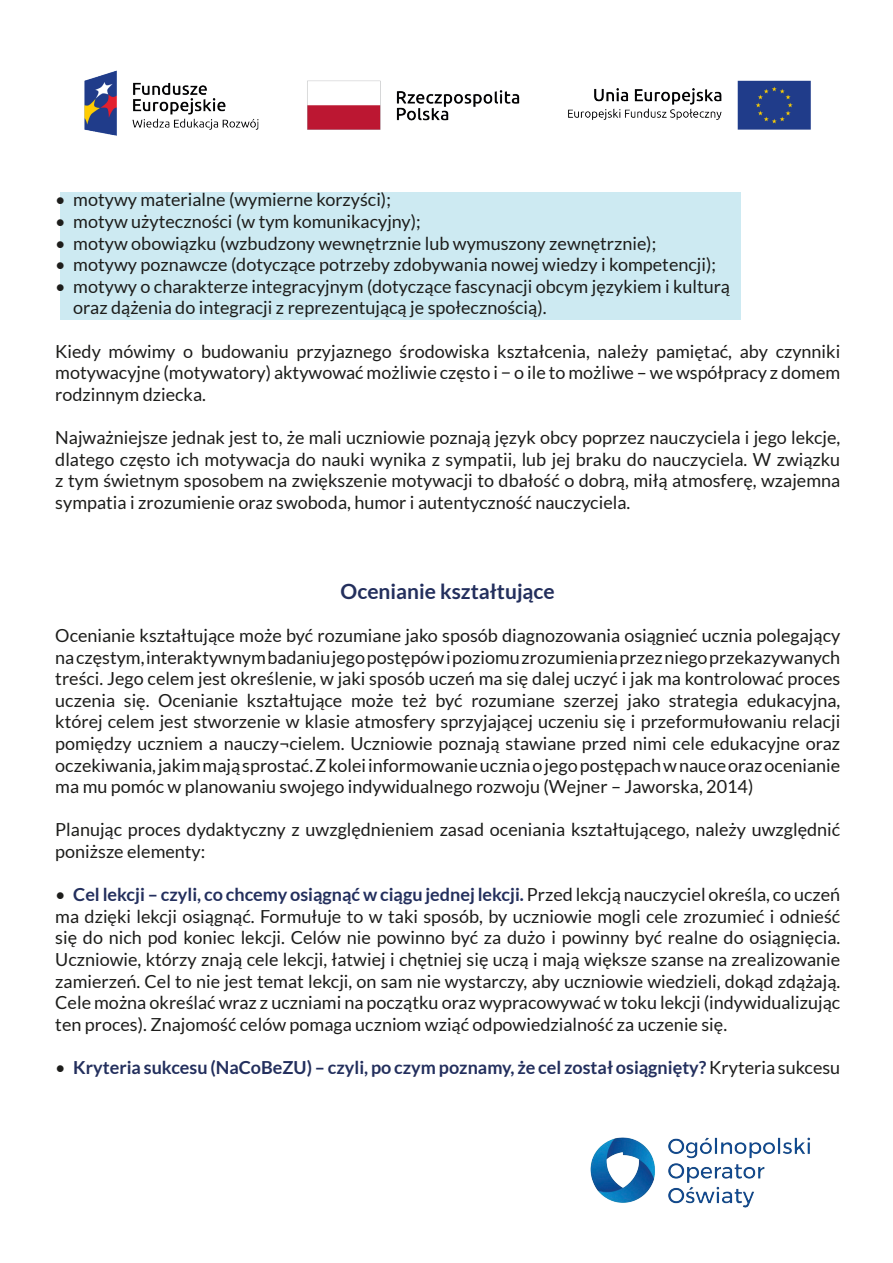
<style>
.page{position:relative;width:893px;height:1263px;background:#fff}
.page>*{position:absolute;margin:0;border:0;box-sizing:border-box;transform-origin:0 0}
.Nagłówek{font:700 21px "Lato";color:#232f5d}
.Treść{font:18px/21.6px "Lato";color:#1d1d1b;text-align:justify}
.Treść-2{font:700 18px "Lato";color:#232f5d}
.s1{font-weight:700;color:#232f5d}
.s2{font-weight:400;color:#1d1d1b}
</style>
<div class="page">
<img style="left:590px;top:1137px;width:220px;height:71px">
<img style="left:84px;top:70px;width:727px;height:66px">
<div style="left:60px;top:192px;width:681px;height:127px;background:#cdeaf2"></div>
<p class="Treść" style="left:55px;top:189px;width:337px">• motywy materialne (wymierne korzyści);</p>
<p class="Treść" style="left:55px;top:211px;width:367px">• motyw użyteczności (w tym komunikacyjny);</p>
<p class="Treść" style="left:55px;top:232px;width:602px">• motyw obowiązku (wzbudzony wewnętrznie lub wymuszony zewnętrznie);</p>
<p class="Treść" style="left:55px;top:254px;width:662px">• motywy poznawcze (dotyczące potrzeby zdobywania nowej wiedzy i kompetencji);</p>
<p class="Treść" style="left:55px;top:275px;width:676px">• motywy o charakterze integracyjnym (dotyczące fascynacji obcym językiem i kulturą</p>
<p class="Treść" style="left:73px;top:297px;width:475px">oraz dążenia do integracji z reprezentującą je społecznością).</p>
<p class="Treść" style="left:55px;top:340px;width:786px">Kiedy mówimy o budowaniu przyjaznego środowiska kształcenia, należy pamiętać, aby czynniki motywacyjne (motywatory) aktywować możliwie często i − o ile to możliwe – we współpracy z domem rodzinnym dziecka.</p>
<p class="Treść" style="left:55px;top:427px;width:786px">Najważniejsze jednak jest to, że mali uczniowie poznają język obcy poprzez nauczyciela i jego lekcje, dlatego często ich motywacja do nauki wynika z sympatii, lub jej braku do nauczyciela. W związku z tym świetnym sposobem na zwiększenie motywacji to dbałość o dobrą, miłą atmosferę, wzajemna sympatia i zrozumienie oraz swoboda, humor i autentyczność nauczyciela.</p>
<p class="Nagłówek" style="left:341px;top:579px;width:216px">Ocenianie kształtujące</p>
<p class="Treść" style="left:55px;top:625px;width:786px">Ocenianie kształtujące może być rozumiane jako sposób diagnozowania osiągnieć ucznia polegający na częstym, interaktywnym badaniu jego postępów i poziomu zrozumienia przez niego przekazywanych treści. Jego celem jest określenie, w jaki sposób uczeń ma się dalej uczyć i jak ma kontrolować proces uczenia się. Ocenianie kształtujące może też być rozumiane szerzej jako strategia edukacyjna, której celem jest stworzenie w klasie atmosfery sprzyjającej uczeniu się i przeformułowaniu relacji pomiędzy uczniem a nauczy¬cielem. Uczniowie poznają stawiane przed nimi cele edukacyjne oraz oczekiwania, jakim mają sprostać. Z kolei informowanie ucznia o jego postępach w nauce oraz ocenianie ma mu pomóc w planowaniu swojego indywidualnego rozwoju (Wejner – Jaworska, 2014)</p>
<p class="Treść" style="left:55px;top:819px;width:786px">Planując proces dydaktyczny z uwzględnieniem zasad oceniania kształtującego, należy uwzględnić poniższe elementy:</p>
<p class="Treść" style="left:55px;top:884px;width:786px">• <span class="s1">Cel lekcji – czyli, co chcemy osiągnąć w ciągu jednej lekcji.</span> Przed lekcją nauczyciel określa, co uczeń ma dzięki lekcji osiągnąć. Formułuje to w taki sposób, by uczniowie mogli cele zrozumieć i odnieść się do nich pod koniec lekcji. Celów nie powinno być za dużo i powinny być realne do osiągnięcia.<br>Uczniowie, którzy znają cele lekcji, łatwiej i chętniej się uczą i mają większe szanse na zrealizowanie zamierzeń. Cel to nie jest temat lekcji, on sam nie wystarczy, aby uczniowie wiedzieli, dokąd zdążają.<br>Cele można określać wraz z uczniami na początku oraz wypracowywać w toku lekcji (indywidualizując ten proces). Znajomość celów pomaga uczniom wziąć odpowiedzialność za uczenie się.</p>
<p class="Treść-2" style="left:55px;top:1057px;width:786px"><span class="s2">•</span> Kryteria sukcesu (NaCoBeZU) – czyli, po czym poznamy, że cel został osiągnięty? <span class="s2">Kryteria sukcesu</span></p>
</div>
